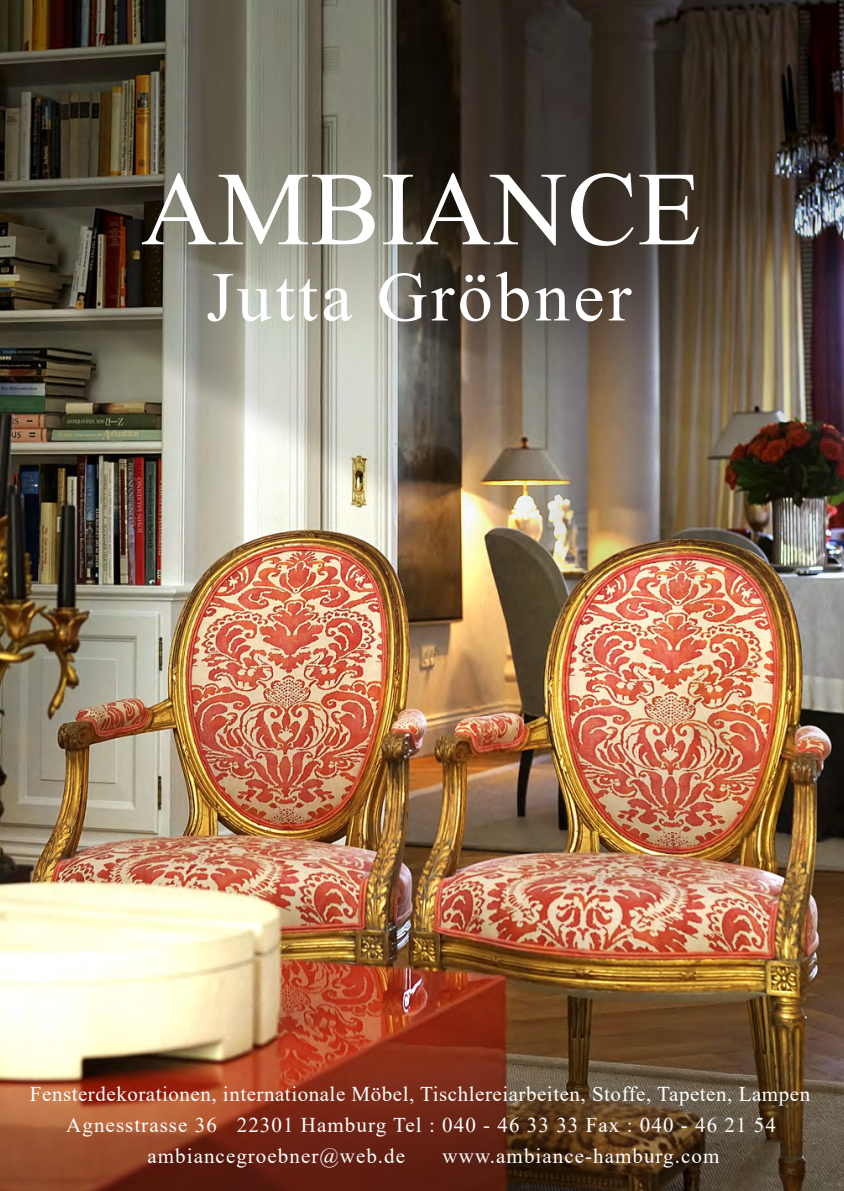
<style>
.page{position:relative;width:844px;height:1191px;background:#fff}
.page>*{position:absolute;margin:0;border:0;box-sizing:border-box;transform-origin:0 0}
.t1{font:105px "Times New Roman";color:#fff}
.t2{font:70px "Times New Roman";letter-spacing:.05em;color:#fff}
.t3{font:21px "Times New Roman";letter-spacing:.05em;color:#fff}
.t4{font:21px "Times New Roman";letter-spacing:.03em;color:#fff}
</style>
<div class="page">
<img style="left:0;top:0;width:843px;height:1191px">
<h1 class="t1" style="left:141px;top:135px;width:561px">AMBIANCE</h1>
<h2 class="t2" style="left:206px;top:248px;width:426px">Jutta Gröbner</h2>
<p class="t4" style="left:30px;top:1079px;width:781px">Fensterdekorationen, internationale Möbel, Tischlereiarbeiten, Stoffe, Tapeten, Lampen</p>
<p class="t3" style="left:66px;top:1109px;width:711px">Agnesstrasse 36 22301 Hamburg Tel : 040 - 46 33 33 Fax : 040 - 46 21 54</p>
<p class="t3" style="left:147px;top:1140px;width:259px">ambiancegroebner@web.de</p>
<p class="t3" style="left:442px;top:1140px;width:278px">www.ambiance-hamburg.com</p>
</div>
